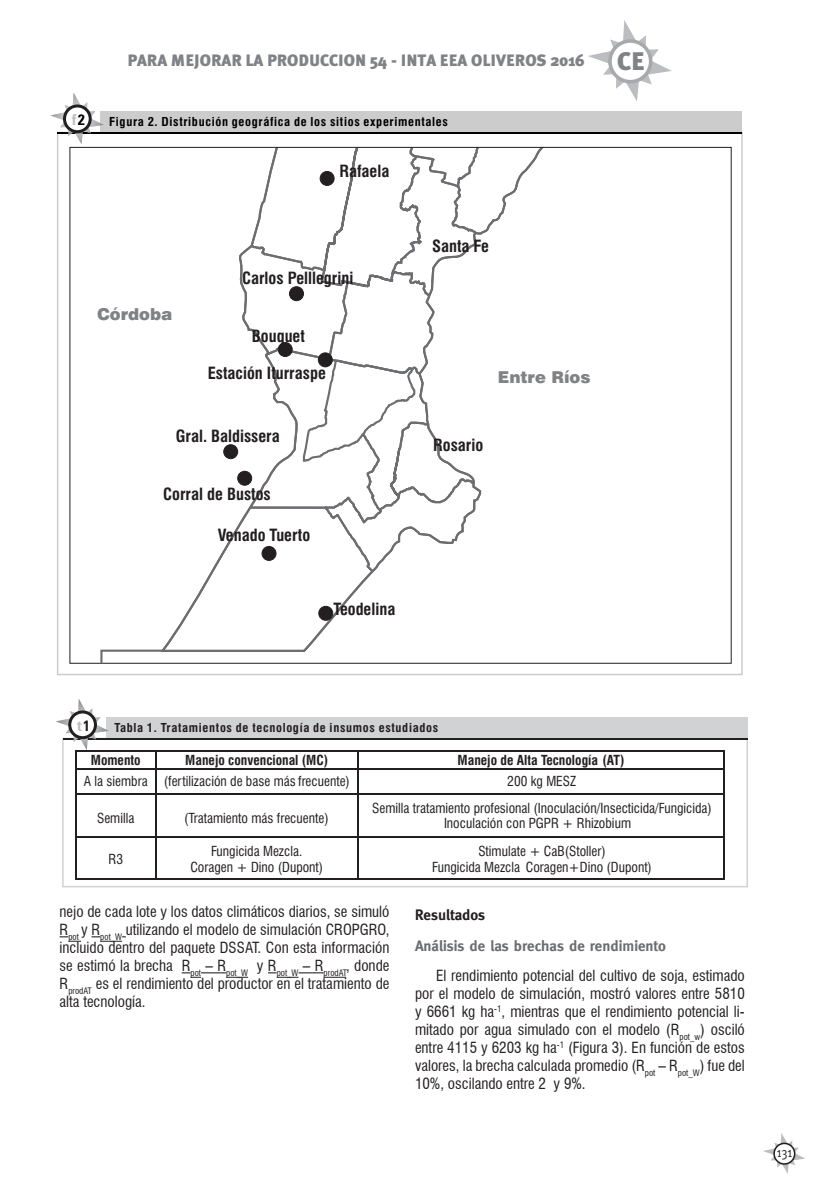
<style>
.page{position:relative;width:830px;height:1191px;background:#fff}
.page>*{position:absolute;margin:0;border:0;box-sizing:border-box;transform-origin:0 0}
.t1{font:900 25.5px "Meta Plus";color:#808285}
.t2{font:900 16.5px "Meta Plus";color:#808285}
.t3{font:700 condensed 16.35px "Swiss 721 BT";color:#231f20}
.t4{font:900 16.35px "Swiss 721 BT";color:#808285}
.texto_general{font:condensed 15px/18px "Swiss 721 BT";color:#231f20;text-align:justify}
.subtitulo2{font:700 15px "Meta";color:#6c6d70}
.subtitulo1{font:700 15px "Meta";color:#231f20}
.t5{font:700 condensed 15px "Zurich BT";color:#bcbdc0;scale:1.04 1}
.t6{font:condensed 13.5px/15.3px "Swiss 721 BT";color:#231f20;text-align:center}
.t7{font:700 condensed 13.5px "Swiss 721 BT";color:#231f20}
.t8{font:13.5px "Meta";color:#231f20;scale:.85 1}
.t9{font:700 condensed 12px "Swiss 721 BT";letter-spacing:.055em;color:#000;scale:1.04 1}
.t10{font:700 condensed 12px "Swiss 721 BT";letter-spacing:.055em;color:#231f20;scale:1.04 1}
.s1{color:#000}
.s2{color:#231f20}
</style>
<div class="page">
<svg style="left:763px;top:1133px;width:42px;height:41px"></svg>
<div style="left:773px;top:1143px;width:21px;height:21px;background:#fff;border-radius:50%"></div>
<div style="left:773px;top:1142px;width:22px;height:22px;border:2px solid #231f20;border-radius:50%"></div>
<svg style="left:588px;top:20px;width:83px;height:81px"></svg>
<div style="left:609px;top:41px;width:41px;height:41px;background:#fff;border-radius:50%"></div>
<div style="left:608px;top:39px;width:44px;height:44px;border:4px solid #a8a9ad;border-radius:50%"></div>
<svg style="left:60px;top:936px;width:21px;height:6px"></svg>
<svg style="left:91px;top:936px;width:35px;height:6px"></svg>
<svg style="left:182px;top:972px;width:66px;height:6px"></svg>
<svg style="left:268px;top:972px;width:78px;height:6px"></svg>
<svg style="left:163px;top:149px;width:379px;height:503px"></svg>
<div style="left:101px;top:111px;width:640px;height:20px;background:#ccc"></div>
<hr style="left:58px;top:132px;width:683px;height:2px;background:#000">
<svg style="left:50px;top:93px;width:54px;height:51px"></svg>
<div style="left:64px;top:106px;width:26px;height:26px;background:#fff;border-radius:50%"></div>
<div style="left:63px;top:104px;width:29px;height:29px;border:3px solid #231f20;border-radius:50%"></div>
<div style="left:262px;top:546px;width:14px;height:14px;background:#231f20;border-radius:50%"></div>
<div style="left:262px;top:546px;width:14px;height:14px;border:1px solid #231f20;border-radius:50%"></div>
<div style="left:318px;top:606px;width:14px;height:14px;background:#231f20;border-radius:50%"></div>
<div style="left:318px;top:606px;width:15px;height:14px;border:1px solid #231f20;border-radius:50%"></div>
<div style="left:237px;top:471px;width:14px;height:14px;background:#231f20;border-radius:50%"></div>
<div style="left:237px;top:471px;width:15px;height:14px;border:1px solid #231f20;border-radius:50%"></div>
<div style="left:224px;top:445px;width:13px;height:14px;background:#231f20;border-radius:50%"></div>
<div style="left:223px;top:444px;width:15px;height:15px;border:1px solid #231f20;border-radius:50%"></div>
<div style="left:278px;top:342px;width:14px;height:14px;background:#231f20;border-radius:50%"></div>
<div style="left:278px;top:342px;width:14px;height:15px;border:1px solid #231f20;border-radius:50%"></div>
<div style="left:318px;top:353px;width:14px;height:14px;background:#231f20;border-radius:50%"></div>
<div style="left:318px;top:353px;width:14px;height:14px;border:1px solid #231f20;border-radius:50%"></div>
<div style="left:289px;top:287px;width:14px;height:14px;background:#231f20;border-radius:50%"></div>
<div style="left:289px;top:286px;width:14px;height:15px;border:1px solid #231f20;border-radius:50%"></div>
<div style="left:320px;top:171px;width:14px;height:14px;background:#231f20;border-radius:50%"></div>
<div style="left:320px;top:171px;width:14px;height:15px;border:1px solid #231f20;border-radius:50%"></div>
<svg style="left:99px;top:648px;width:66px;height:16px"></svg>
<div style="left:62px;top:738px;width:685px;height:149px;border:1px solid #d1d2d4"></div>
<div style="left:106px;top:717px;width:640px;height:20px;background:#d1d2d4"></div>
<hr style="left:63px;top:738px;width:683px;height:1px;background:#231f20">
<hr style="left:76px;top:750px;width:79px;height:1px;background:#231f20">
<hr style="left:157px;top:750px;width:200px;height:1px;background:#231f20">
<hr style="left:359px;top:750px;width:365px;height:1px;background:#231f20">
<svg style="left:56px;top:699px;width:53px;height:70px"></svg>
<hr style="left:76px;top:768px;width:79px;height:1px;background:#231f20">
<svg style="left:155px;top:750px;width:2px;height:19px"></svg>
<hr style="left:157px;top:768px;width:200px;height:1px;background:#231f20">
<svg style="left:357px;top:750px;width:2px;height:19px"></svg>
<hr style="left:359px;top:768px;width:365px;height:1px;background:#231f20">
<svg style="left:722px;top:751px;width:2px;height:17px"></svg>
<hr style="left:75px;top:769px;width:1px;height:36px;background:#231f20">
<hr style="left:155px;top:769px;width:2px;height:36px;background:#231f20">
<hr style="left:357px;top:769px;width:2px;height:36px;background:#231f20">
<hr style="left:722px;top:769px;width:2px;height:36px;background:#231f20">
<hr style="left:76px;top:793px;width:79px;height:1px;background:#231f20">
<hr style="left:157px;top:793px;width:200px;height:1px;background:#231f20">
<hr style="left:359px;top:793px;width:365px;height:1px;background:#231f20">
<hr style="left:75px;top:794px;width:1px;height:72px;background:#231f20">
<hr style="left:155px;top:794px;width:2px;height:72px;background:#231f20">
<hr style="left:357px;top:794px;width:2px;height:72px;background:#231f20">
<hr style="left:722px;top:794px;width:2px;height:72px;background:#231f20">
<hr style="left:76px;top:836px;width:79px;height:1px;background:#231f20">
<hr style="left:157px;top:836px;width:200px;height:1px;background:#231f20">
<hr style="left:359px;top:836px;width:365px;height:1px;background:#231f20">
<hr style="left:75px;top:837px;width:1px;height:43px;background:#231f20">
<hr style="left:76px;top:878px;width:79px;height:2px;background:#231f20">
<hr style="left:155px;top:837px;width:2px;height:43px;background:#231f20">
<hr style="left:157px;top:878px;width:200px;height:2px;background:#231f20">
<hr style="left:357px;top:837px;width:2px;height:43px;background:#231f20">
<hr style="left:359px;top:878px;width:365px;height:2px;background:#231f20">
<hr style="left:722px;top:837px;width:2px;height:43px;background:#231f20">
<p class="t2" style="left:127px;top:54px;width:458px">PARA MEJORAR LA PRODUCCION 54 - INTA EEA OLIVEROS 2016</p>
<h1 class="t1" style="left:617px;top:51px;width:29px">CE</h1>
<p class="t5" style="left:72px;top:111px;width:14px">f<span class="s1">2</span></p>
<p class="t9" style="left:109px;top:117px;width:327px">Figura 2. Distribución geográfica de los sitios experimentales</p>
<p class="t3" style="left:339px;top:165px;width:51px">Rafaela</p>
<p class="t4" style="left:97px;top:304px;width:77px">Córdoba</p>
<p class="t3" style="left:242px;top:272px;width:113px">Carlos Pelllegrini</p>
<p class="t3" style="left:252px;top:329px;width:54px">Bouquet</p>
<p class="t3" style="left:208px;top:367px;width:119px">Estación Iturraspe</p>
<p class="t3" style="left:176px;top:429px;width:105px">Gral. Baldissera</p>
<p class="t3" style="left:163px;top:487px;width:109px">Corral de Bustos</p>
<p class="t3" style="left:218px;top:529px;width:94px">Venado Tuerto</p>
<p class="t3" style="left:333px;top:603px;width:63px">Teodelina</p>
<p class="t3" style="left:432px;top:239px;width:58px">Santa Fe</p>
<p class="t4" style="left:497px;top:367px;width:94px">Entre Ríos</p>
<p class="t3" style="left:433px;top:439px;width:52px">Rosario</p>
<p class="t5" style="left:77px;top:716px;width:14px">t<span class="s2">1</span></p>
<p class="t10" style="left:114px;top:722px;width:313px">Tabla 1. Tratamientos de tecnología de insumos estudiados</p>
<p class="t7" style="left:91px;top:754px;width:51px">Momento</p>
<p class="t7" style="left:185px;top:754px;width:144px">Manejo convencional (MC)</p>
<p class="t7" style="left:457px;top:754px;width:168px">Manejo de Alta Tecnología (AT)</p>
<p class="t6" style="left:84px;top:774px;width:267px">A la siembra (fertilización de base más frecuente)</p>
<p class="t6" style="left:507px;top:774px;width:70px">200 kg MESZ</p>
<p class="t6" style="left:97px;top:812px;width:39px">Semilla</p>
<p class="t6" style="left:184px;top:812px;width:146px">(Tratamiento más frecuente)</p>
<p class="t6" style="left:444px;top:802px;width:269px;text-align:left;text-indent:-72px">Semilla tratamiento profesional (Inoculación/Insecticida/Fungicida)<br>Inoculación con PGPR + Rhizobium</p>
<p class="t6" style="left:108px;top:852px;width:16px">R3</p>
<p class="t6" style="left:190px;top:844px;width:134px;line-height:16px">Fungicida Mezcla.<br>Coragen + Dino (Dupont)</p>
<p class="t6" style="left:432px;top:844px;width:221px;line-height:16.4px">Stimulate + CaB(Stoller)<br>Fungicida Mezcla Coragen+Dino (Dupont)</p>
<p class="texto_general" style="left:60px;top:903px;width:331px">nejo de cada lote y los datos climáticos diarios, se simuló R<sub>pot</sub> y R<sub>pot_W</sub> utilizando el modelo de simulación CROPGRO, incluido dentro del paquete DSSAT. Con esta información se estimó la brecha R<sub>pot</sub> – R<sub>pot_W</sub> y R<sub>pot_W</sub> – R<sub>prodAT</sub>, donde R<sub>prodAT</sub> es el rendimiento del productor en el tratamiento de alta tecnología.</p>
<p class="subtitulo1" style="left:415px;top:906px;width:72px">Resultados</p>
<p class="subtitulo2" style="left:415px;top:936px;width:252px">Análisis de las brechas de rendimiento</p>
<p class="texto_general" style="left:415px;top:967px;width:331px;text-indent:21px">El rendimiento potencial del cultivo de soja, estimado por el modelo de simulación, mostró valores entre 5810 y 6661 kg ha<sup>-1</sup>, mientras que el rendimiento potencial li&shy;mitado por agua simulado con el modelo (R<sub>pot_w</sub>) osciló entre 4115 y 6203 kg ha<sup>-1</sup> (Figura 3). En función de estos valores, la brecha calculada promedio (R<sub>pot</sub> – R<sub>pot_W</sub>) fue del 10%, oscilando entre 2 y 9%.</p>
<p class="t8" style="left:776px;top:1144px;width:20px">131</p>
</div>
